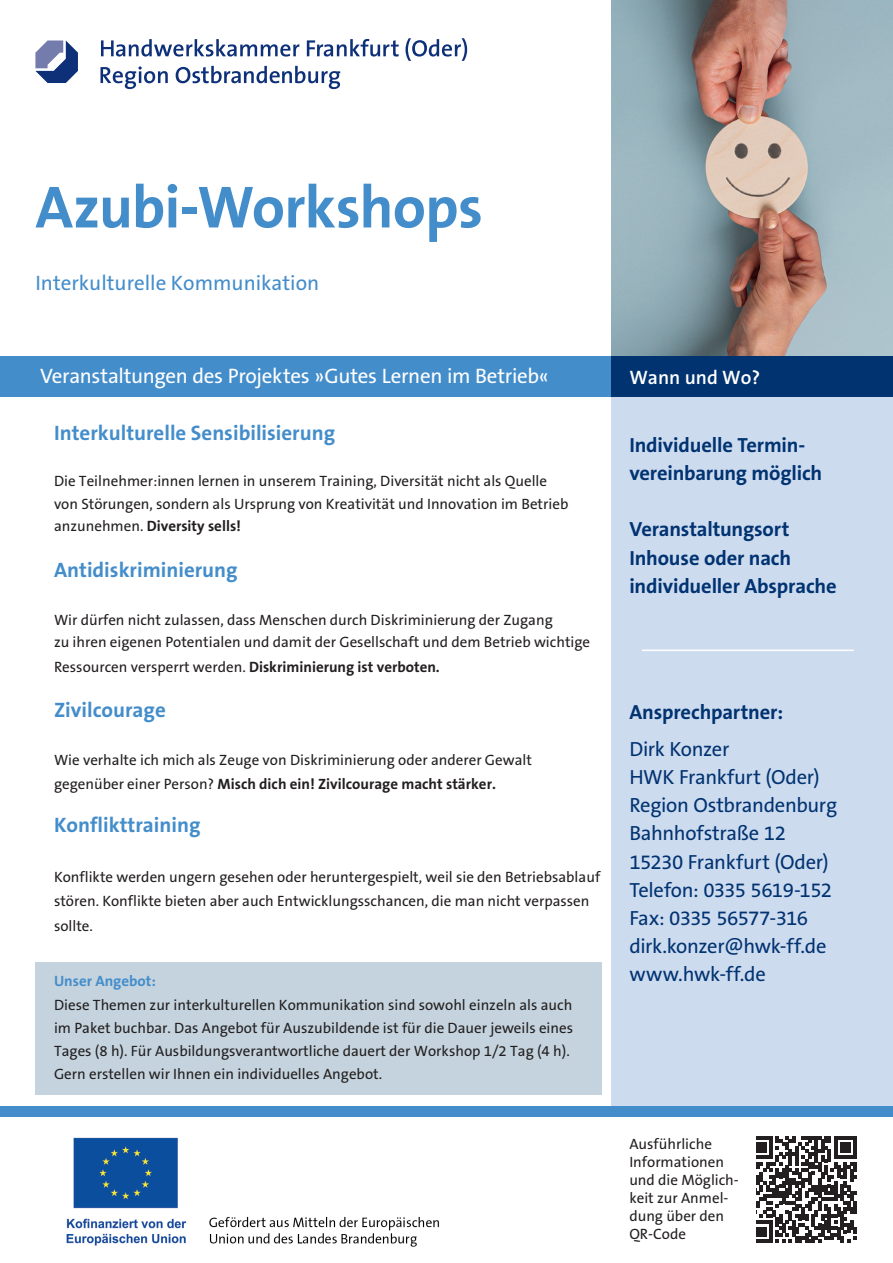
<style>
.page{position:relative;width:893px;height:1263px;background:#fff}
.page>*{position:absolute;margin:0;border:0;box-sizing:border-box;transform-origin:0 0}
.t1{font:700 60px "The Sans CE B7";letter-spacing:-.015em;color:#448dcb}
.t2{font:700 21px "The Sans CE B7";color:#448dcb}
.t3{font:21px "The Sans CE B5 Plain";letter-spacing:-.015em;color:#fff}
.t4{font:21px "The Sans CE B5 Plain";color:#448dcb}
.t5{font:20.55px/28.2px "The Sans CE B5 Plain";letter-spacing:-.015em;color:#013371}
.t6{font:700 20.55px/28.2px "The Sans CE B7";letter-spacing:-.01em;color:#013371}
.t7{font:600 19.5px "The Sans CE B6";color:#fff}
.t8{font:15px/22.8px "The Sans CE B5 Plain";color:#231f20}
.t9{font:700 15px "The Sans CE B7";color:#231f20}
.t10{font:700 15px "The Sans CE B7";color:#448dcb}
.s1{font-family:"Univers LT Std";font-stretch:condensed}
.s2{font-family:"The Sans CE B5 Plain";font-weight:400}
</style>
<div class="page">
<div style="left:35px;top:962px;width:567px;height:132px;background:#c4d3dd"></div>
<div style="left:611px;top:388px;width:282px;height:718px;background:#cddbef"></div>
<img style="left:611px;top:0;width:282px;height:356px">
<div style="left:0;top:356px;width:629px;height:40px;background:#448dcb"></div>
<div style="left:611px;top:356px;width:282px;height:40px;background:#013371"></div>
<hr style="left:642px;top:649px;width:212px;height:2px;background:#fff">
<svg style="left:101px;top:39px;width:198px;height:18px"></svg>
<svg style="left:307px;top:39px;width:92px;height:18px"></svg>
<svg style="left:405px;top:38px;width:62px;height:23px"></svg>
<svg style="left:101px;top:66px;width:67px;height:23px"></svg>
<svg style="left:176px;top:66px;width:164px;height:23px"></svg>
<svg style="left:35px;top:40px;width:43px;height:43px"></svg>
<div style="left:0;top:1106px;width:893px;height:10px;background:#448dcb"></div>
<svg style="left:756px;top:1136px;width:101px;height:107px"></svg>
<img style="left:66px;top:1137px;width:373px;height:110px">
<h1 class="t1" style="left:35px;top:173px;width:449px">Azubi-Workshops</h1>
<h2 class="t4" style="left:35px;top:270px;width:285px">Interkulturelle Kommunikation</h2>
<h2 class="t3" style="left:40px;top:363px;width:510px">Veranstaltungen des Projektes <span class="s1">»</span>Gutes Lernen im Betrieb<span class="s1">«</span></h2>
<h3 class="t7" style="left:629px;top:367px;width:132px">Wann und Wo?</h3>
<h2 class="t2" style="left:54px;top:421px;width:283px">Interkulturelle Sensibilisierung</h2>
<p class="t8" style="left:54px;top:469px;width:516px">Die Teilnehmer:innen lernen in unserem Training, Diversität nicht als Quelle von Störungen, sondern als Ursprung von Kreativität und Innovation im Betrieb</p>
<p class="t9" style="left:54px;top:518px;width:189px"><span class="s2">anzunehmen.</span> Diversity sells!</p>
<h2 class="t2" style="left:54px;top:558px;width:185px">Antidiskriminierung</h2>
<p class="t8" style="left:54px;top:608px;width:538px">Wir dürfen nicht zulassen, dass Menschen durch Diskriminierung der Zugang<br>zu ihren eigenen Potentialen und damit der Gesellschaft und dem Betrieb wichtige</p>
<p class="t9" style="left:54px;top:658px;width:387px"><span class="s2">Ressourcen versperrt werden.</span> Diskriminierung ist verboten.</p>
<h2 class="t2" style="left:54px;top:698px;width:113px">Zivilcourage</h2>
<p class="t8" style="left:54px;top:748px;width:479px">Wie verhalte ich mich als Zeuge von Diskriminierung oder anderer Gewalt</p>
<p class="t9" style="left:54px;top:776px;width:443px"><span class="s2">gegenüber einer Person?</span> Misch dich ein! Zivilcourage macht stärker.</p>
<h2 class="t2" style="left:54px;top:813px;width:148px">Konflikttraining</h2>
<p class="t8" style="left:54px;top:864px;width:548px;line-height:24.6px">Konflikte werden ungern gesehen oder heruntergespielt, weil sie den Betriebsablauf stören. Konflikte bieten aber auch Entwicklungsschancen, die man nicht verpassen sollte.</p>
<p class="t10" style="left:54px;top:972px;width:103px">Unser Angebot:</p>
<p class="t8" style="left:54px;top:994px;width:521px">Diese Themen zur interkulturellen Kommunikation sind sowohl einzeln als auch im Paket buchbar. Das Angebot für Auszubildende ist für die Dauer jeweils eines Tages (8 h). Für Ausbildungsverantwortliche dauert der Workshop 1/2 Tag (4 h).<br>Gern erstellen wir Ihnen ein individuelles Angebot.</p>
<h3 class="t6" style="left:629px;top:432px;width:194px">Individuelle Termin&shy;vereinbarung möglich</h3>
<h3 class="t6" style="left:629px;top:516px;width:209px">Veranstaltungsort<br>Inhouse oder nach individueller Absprache</h3>
<h3 class="t6" style="left:629px;top:699px;width:155px">Ansprechpartner:</h3>
<h3 class="t5" style="left:629px;top:735px;width:209px">Dirk Konzer<br>HWK Frankfurt (Oder)<br>Region Ostbrandenburg<br>Bahnhofstraße 12<br>15230 Frankfurt (Oder)<br>Telefon: 0335 5619-152<br>Fax: 0335 56577-316 dirk.konzer@hwk-ff.de www.hwk-ff.de</h3>
<p class="t8" style="left:629px;top:1135px;width:111px;line-height:18px">Ausführliche<br>Informationen und die Möglich&shy;keit zur Anmel&shy;dung über den<br>QR-Code</p>
</div>
